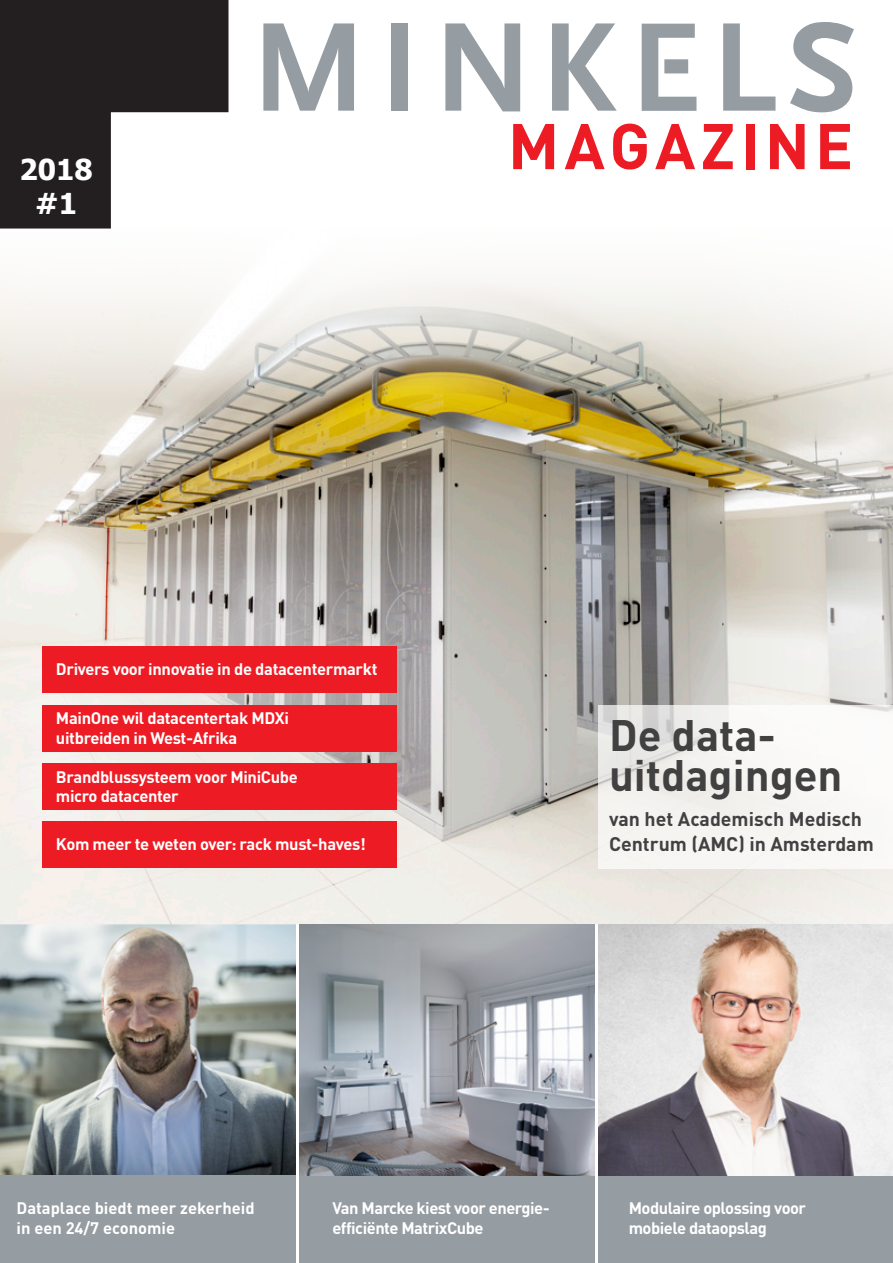
<style>
.page{position:relative;width:893px;height:1263px;background:#fff}
.page>*{position:absolute;margin:0;border:0;box-sizing:border-box;transform-origin:0 0}
.t1{font:700 63.45px "DIN Pro";letter-spacing:.08em;color:#ed1c24}
.t2{font:700 43.5px/39px "DIN Pro";color:#414142}
.t3{font:700 28.8px/34.5px "Tahoma";color:#fff;text-align:center}
.t4{font:700 19.5px/24px "DIN Pro";color:#414142}
.t5{font:700 16.5px/19.5px "DIN Pro";letter-spacing:-.02em;color:#fff}
.t6{font:700 16.5px/19.5px "DIN Pro";color:#fff}
</style>
<div class="page">
<img style="left:0;top:924px;width:295px;height:251px">
<img style="left:0;top:280px;width:893px;height:644px">
<svg style="left:0;top:0;width:228px;height:229px;fill:#231f20"></svg>
<svg style="left:263px;top:23px;width:91px;height:88px"></svg>
<div style="left:391px;top:23px;width:17px;height:88px;background:#959ca2"></div>
<svg style="left:445px;top:23px;width:75px;height:88px"></svg>
<svg style="left:552px;top:23px;width:65px;height:88px"></svg>
<svg style="left:723px;top:23px;width:52px;height:88px"></svg>
<svg style="left:790px;top:22px;width:64px;height:90px"></svg>
<svg style="left:642px;top:24px;width:54px;height:87px"></svg>
<svg style="left:598px;top:705px;width:295px;height:164px;fill:#f6f5f3"></svg>
<div style="left:0;top:1175px;width:295px;height:88px;background:#959ca2"></div>
<div style="left:42px;top:646px;width:355px;height:47px;background:#ed1c24"></div>
<div style="left:42px;top:705px;width:355px;height:47px;background:#ed1c24"></div>
<div style="left:42px;top:763px;width:355px;height:47px;background:#ed1c24"></div>
<div style="left:42px;top:821px;width:355px;height:47px;background:#ed1c24"></div>
<div style="left:299px;top:1175px;width:295px;height:88px;background:#959ca2"></div>
<div style="left:598px;top:1175px;width:295px;height:88px;background:#959ca2"></div>
<img style="left:299px;top:924px;width:295px;height:251px">
<img style="left:598px;top:924px;width:295px;height:251px">
<h3 class="t3" style="left:20px;top:150px;width:75px">2018 #1</h3>
<h1 class="t1" style="left:508px;top:93px;width:347px">MAGAZINE</h1>
<p class="t5" style="left:56px;top:658px;width:323px">Drivers voor innovatie in de datacentermarkt</p>
<p class="t5" style="left:56px;top:706px;width:234px">MainOne wil datacentertak MDXi uitbreiden in West-Afrika</p>
<p class="t5" style="left:56px;top:765px;width:243px">Brandblussysteem voor MiniCube micro datacenter</p>
<p class="t5" style="left:56px;top:833px;width:311px">Kom meer te weten over: rack must-haves!</p>
<h2 class="t2" style="left:609px;top:711px;width:235px">De data&shy;uitdagingen</h2>
<p class="t4" style="left:609px;top:805px;width:266px">van het Academisch Medisch<br>Centrum (AMC) in Amsterdam</p>
<p class="t6" style="left:17px;top:1197px;width:240px">Dataplace biedt meer zekerheid in een 24/7 economie</p>
<p class="t5" style="left:332px;top:1197px;width:219px">Van Marcke kiest voor energie&shy;efficiënte MatrixCube</p>
<p class="t5" style="left:629px;top:1197px;width:179px">Modulaire oplossing voor mobiele dataopslag</p>
</div>
